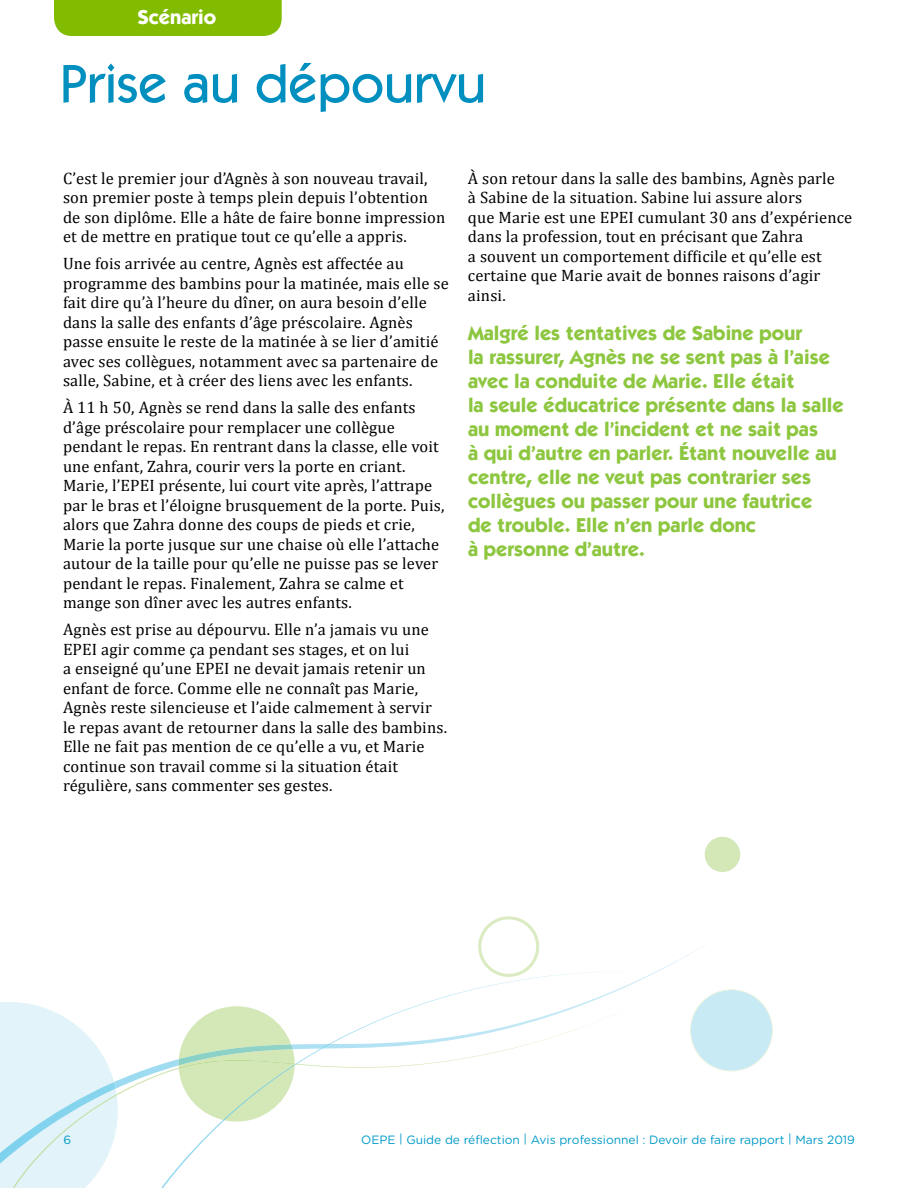
<style>
.page{position:relative;width:918px;height:1188px;background:#fff}
.page>*{position:absolute;margin:0;border:0;box-sizing:border-box;transform-origin:0 0}
.t1{font:500 54px "ITC Kabel Std";color:#008fbe}
.t2{font:700 20.25px/24px "ITC Kabel Std";color:#8dc63f}
.t3{font:700 20.25px "ITC Kabel Std";color:#fff}
.t4{font:16.5px/19.5px "Cambria";letter-spacing:.01em;color:#000}
.t5{font:12px "Gotham Rounded";color:#009ac7}
</style>
<div class="page">
<svg style="left:719px;top:989px;width:54px;height:82px"></svg>
<svg style="left:480px;top:916px;width:58px;height:21px"></svg>
<img style="left:478px;top:937px;width:241px;height:133px">
<img style="left:161px;top:971px;width:505px;height:217px">
<img style="left:321px;top:972px;width:336px;height:77px">
<svg style="left:122px;top:997px;width:532px;height:98px"></svg>
<svg style="left:0;top:1002px;width:122px;height:186px"></svg>
<svg style="left:179px;top:1006px;width:118px;height:116px"></svg>
<svg style="left:704px;top:837px;width:37px;height:35px"></svg>
<div style="left:54px;top:0;width:228px;height:36px;background:#82bc00"></div>
<p class="t3" style="left:137px;top:5px;width:80px">Scénario</p>
<h1 class="t1" style="left:60px;top:52px;width:428px">Prise au dépourvu</h1>
<p class="t4" style="left:63px;top:168px;width:384px">C’est le premier jour d’Agnès à son nouveau travail, son premier poste à temps plein depuis l’obtention de son diplôme. Elle a hâte de faire bonne impression et de mettre en pratique tout ce qu’elle a appris.</p>
<p class="t4" style="left:63px;top:254px;width:387px">Une fois arrivée au centre, Agnès est affectée au programme des bambins pour la matinée, mais elle se fait dire qu’à l’heure du dîner, on aura besoin d’elle dans la salle des enfants d’âge préscolaire. Agnès passe ensuite le reste de la matinée à se lier d’amitié avec ses collègues, notamment avec sa partenaire de salle, Sabine, et à créer des liens avec les enfants.</p>
<p class="t4" style="left:63px;top:398px;width:383px">À 11 h 50, Agnès se rend dans la salle des enfants d’âge préscolaire pour remplacer une collègue pendant le repas. En rentrant dans la classe, elle voit une enfant, Zahra, courir vers la porte en criant.<br>Marie, l’EPEI présente, lui court vite après, l’attrape par le bras et l’éloigne brusquement de la porte. Puis, alors que Zahra donne des coups de pieds et crie, Marie la porte jusque sur une chaise où elle l’attache autour de la taille pour qu’elle ne puisse pas se lever pendant le repas. Finalement, Zahra se calme et mange son dîner avec les autres enfants.</p>
<p class="t4" style="left:63px;top:620px;width:386px">Agnès est prise au dépourvu. Elle n’a jamais vu une EPEI agir comme ça pendant ses stages, et on lui<br>a enseigné qu’une EPEI ne devait jamais retenir un enfant de force. Comme elle ne connaît pas Marie, Agnès reste silencieuse et l’aide calmement à servir le repas avant de retourner dans la salle des bambins.<br>Elle ne fait pas mention de ce qu’elle a vu, et Marie continue son travail comme si la situation était régulière, sans commenter ses gestes.</p>
<p class="t4" style="left:468px;top:168px;width:386px">À son retour dans la salle des bambins, Agnès parle<br>à Sabine de la situation. Sabine lui assure alors<br>que Marie est une EPEI cumulant 30 ans d’expérience dans la profession, tout en précisant que Zahra<br>a souvent un comportement difficile et qu’elle est certaine que Marie avait de bonnes raisons d’agir ainsi.</p>
<p class="t2" style="left:468px;top:321px;width:377px">Malgré les tentatives de Sabine pour<br>la rassurer, Agnès ne se sent pas à l’aise avec la conduite de Marie. Elle était<br>la seule éducatrice présente dans la salle au moment de l’incident et ne sait pas<br>à qui d’autre en parler. Étant nouvelle au centre, elle ne veut pas contrarier ses collègues ou passer pour une fautrice<br>de trouble. Elle n’en parle donc<br>à personne d’autre.</p>
<p class="t5" style="left:63px;top:1131px;width:9px">6</p>
<p class="t5" style="left:361px;top:1131px;width:495px">OEPE | Guide de réflection | Avis professionnel : Devoir de faire rapport | Mars 2019</p>
</div>
